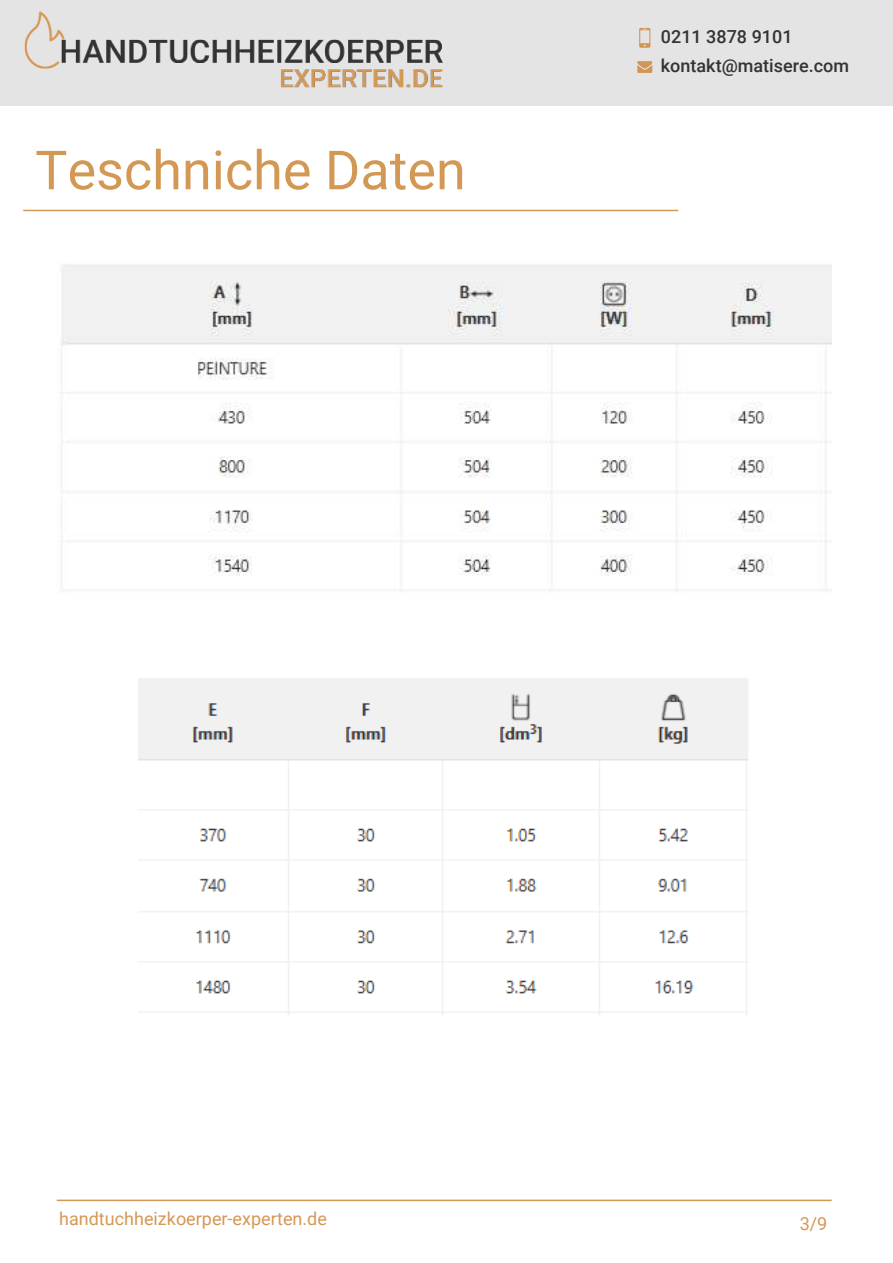
<style>
.page{position:relative;width:893px;height:1263px;background:#fff}
.page>*{position:absolute;margin:0;border:0;box-sizing:border-box;transform-origin:0 0}
.t1{font:54px "Roboto";color:#d49855}
.t2{font:18px "Roboto";color:#d49855}
.t3{font:500 18px/29.2px "Roboto";color:#333}
</style>
<div class="page">
<hr style="left:57px;top:1199px;width:775px;height:2px;background:#d49855">
<hr style="left:23px;top:210px;width:655px;height:1px;background:#d49855">
<div style="left:0;top:0;width:893px;height:106px;background:#e5e4e4"></div>
<svg style="left:639px;top:28px;width:11px;height:20px"></svg>
<svg style="left:637px;top:61px;width:15px;height:12px"></svg>
<img style="left:24px;top:11px;width:419px;height:77px">
<img style="left:61px;top:264px;width:770px;height:328px">
<img style="left:139px;top:678px;width:610px;height:337px">
<h1 class="t1" style="left:35px;top:132px;width:432px">Teschniche Daten</h1>
<p class="t3" style="left:661px;top:21px;width:190px">0211 3878 9101 kontakt@matisere.com</p>
<p class="t2" style="left:59px;top:1206px;width:269px">handtuchheizkoerper-experten.de</p>
<p class="t2" style="left:800px;top:1211px;width:29px">3/9</p>
</div>
